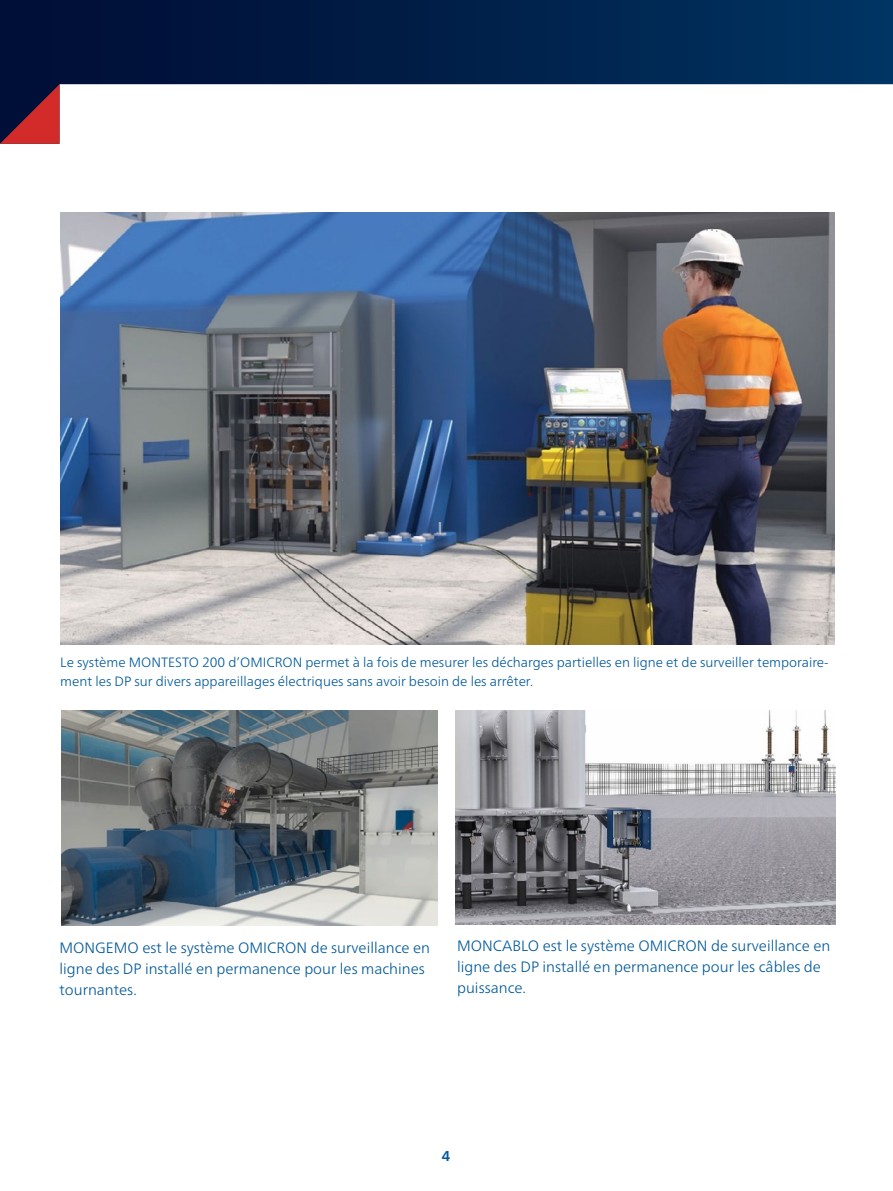
<style>
.page{position:relative;width:893px;height:1191px;background:#fff}
.page>*{position:absolute;margin:0;border:0;box-sizing:border-box;transform-origin:0 0}
.t1{font:300 15px/21px "Frutiger Neue LTW1 G";color:#00599a}
.t2{font:700 14.25px "Frutiger Neue LTW1 G";color:#00599a}
.t3{font:300 13.5px/18.8px "Frutiger Neue LTW1 G";color:#00599a}
</style>
<div class="page">
<svg style="left:0;top:0;width:893px;height:85px;background:#02214b"></svg>
<svg style="left:0;top:84px;width:60px;height:60px;background:#691d31"></svg>
<img style="left:62px;top:710px;width:376px;height:215px">
<img style="left:455px;top:710px;width:381px;height:214px">
<img style="left:61px;top:212px;width:773px;height:433px">
<p class="t3" style="left:60px;top:652px;width:770px">Le système MONTESTO 200 d’OMICRON permet à la fois de mesurer les décharges partielles en ligne et de surveiller temporaire&shy;ment les DP sur divers appareillages électriques sans avoir besoin de les arrêter.</p>
<p class="t1" style="left:60px;top:936px;width:372px">MONGEMO est le système OMICRON de surveillance en ligne des DP installé en permanence pour les machines tournantes.</p>
<p class="t1" style="left:457px;top:935px;width:375px">MONCABLO est le système OMICRON de surveillance en ligne des DP installé en permanence pour les câbles de puissance.</p>
<p class="t2" style="left:442px;top:1147px;width:10px">4</p>
</div>
